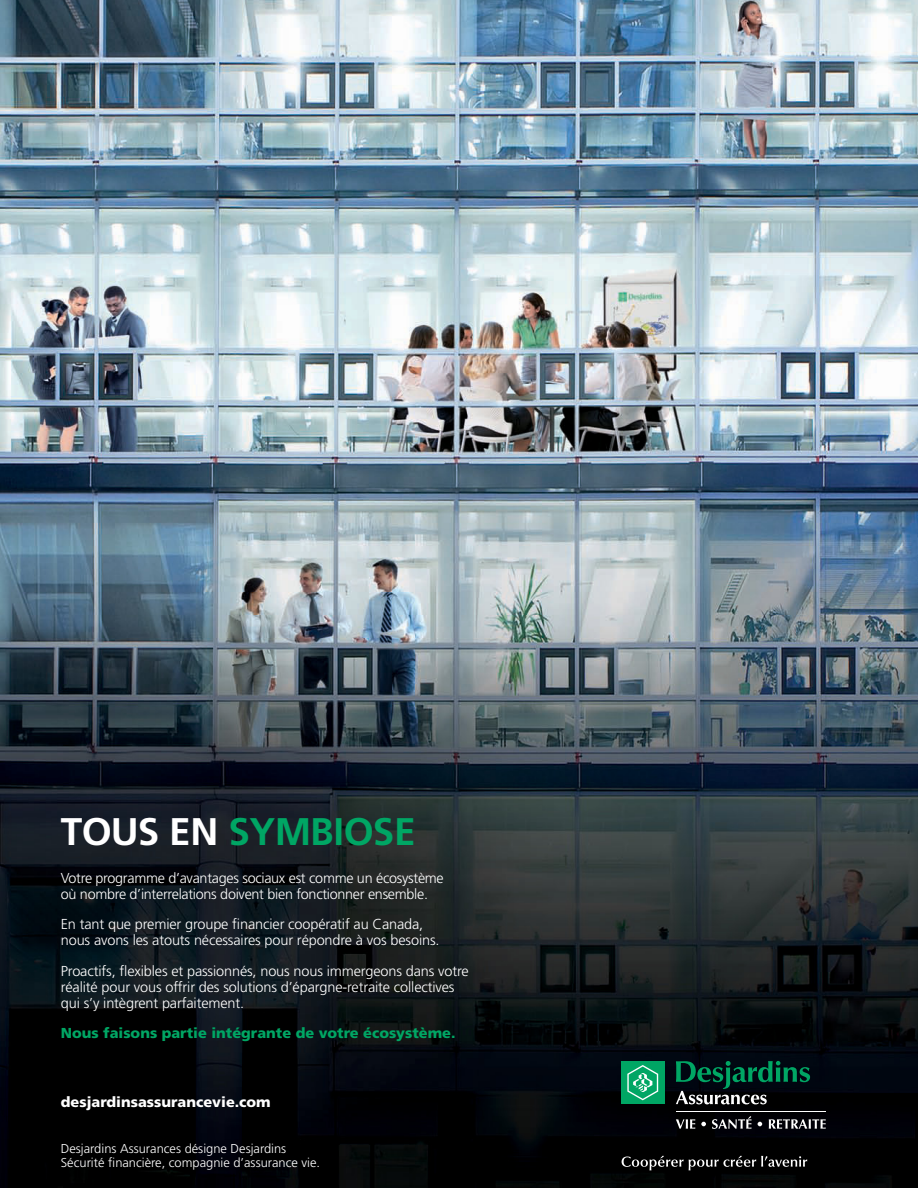
<style>
.page{position:relative;width:918px;height:1188px;background:#fff}
.page>*{position:absolute;margin:0;border:0;box-sizing:border-box;transform-origin:0 0}
.t1{font:700 38.4px "Frutiger";letter-spacing:-.01em;color:#00a664}
.t2{font:300 14.4px/16px "Frutiger";letter-spacing:-.01em;color:#fff}
.t3{font:900 14.4px "Frutiger";color:#00a664}
.t4{font:900 14.4px "Frutiger";color:#fff}
.t5{font:300 12.75px/14.4px "Frutiger";color:#fff}
.s1{color:#fff}
</style>
<div class="page">
<img style="left:0;top:0;width:918px;height:1188px">
<svg style="left:676px;top:1119px;width:19px;height:10px"></svg>
<svg style="left:701px;top:1122px;width:5px;height:4px"></svg>
<svg style="left:712px;top:1116px;width:40px;height:13px"></svg>
<svg style="left:758px;top:1122px;width:4px;height:4px"></svg>
<svg style="left:769px;top:1119px;width:57px;height:10px"></svg>
<svg style="left:622px;top:1156px;width:185px;height:14px;background:#343434"></svg>
<hr style="left:676px;top:1112px;width:150px;height:1px;background:#fff">
<svg style="left:676px;top:1061px;width:134px;height:43px;background:#12362e"></svg>
<div style="left:621px;top:1061px;width:43px;height:43px;background:#00a664"></div>
<svg style="left:627px;top:1065px;width:31px;height:35px"></svg>
<h1 class="t1" style="left:61px;top:816px;width:356px"><span class="s1">TOUS EN</span> SYMBIOSE</h1>
<p class="t2" style="left:61px;top:871px;width:384px">Votre programme d’avantages sociaux est comme un écosystème où nombre d’interrelations doivent bien fonctionner ensemble.</p>
<p class="t2" style="left:61px;top:917px;width:380px">En tant que premier groupe financier coopératif au Canada, nous avons les atouts nécessaires pour répondre à vos besoins.</p>
<p class="t2" style="left:61px;top:964px;width:409px">Proactifs, flexibles et passionnés, nous nous immergeons dans votre réalité pour vous offrir des solutions d’épargne-retraite collectives qui s’y intègrent parfaitement.</p>
<p class="t3" style="left:61px;top:1028px;width:396px">Nous faisons partie intégrante de votre écosystème.</p>
<p class="t4" style="left:61px;top:1096px;width:211px">desjardinsassurancevie.com</p>
<p class="t5" style="left:61px;top:1142px;width:261px">Desjardins Assurances désigne Desjardins<br>Sécurité financière, compagnie d’assurance vie.</p>
</div>
